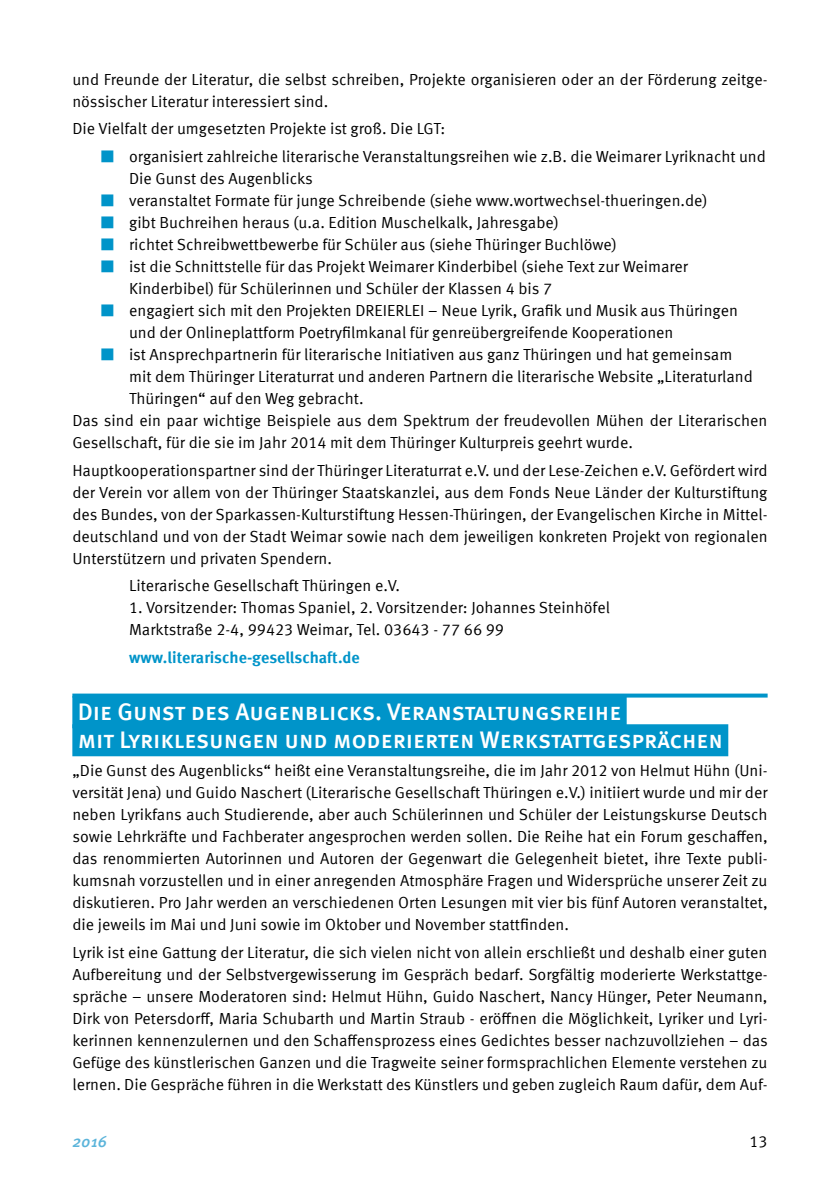
<style>
.page{position:relative;width:840px;height:1191px;background:#fff}
.page>*{position:absolute;margin:0;border:0;box-sizing:border-box;transform-origin:0 0}
.Überschrift_2{font:500 24px/28px "Meta Sc Offc Pro";letter-spacing:-.005em;color:#fff}
.Kontakt{font:16px/22px "Meta Offc Pro Norm";color:#000}
.Kontakt-2{font:700 16px "Meta Offc Pro";color:#0094c9}
.t1{font:italic 500 16px "Meta Sc Offc Pro";color:#5bb4da}
.s1{color:#0094c9}
</style>
<div class="page">
<svg style="left:72px;top:693px;width:695px;height:4px;background:#2ea7d2"></svg>
<div style="left:72px;top:696px;width:554px;height:32px;background:#0094c9"></div>
<div style="left:72px;top:724px;width:655px;height:32px;background:#0094c9"></div>
<p class="Kontakt" style="left:72px;top:67px;width:696px">und Freunde der Literatur, die selbst schreiben, Projekte organisieren oder an der Förderung zeitge&shy;nössischer Literatur interessiert sind.</p>
<p class="Kontakt" style="left:72px;top:117px;width:374px">Die Vielfalt der umgesetzten Projekte ist groß. Die LGT:</p>
<p class="Kontakt" style="left:129px;top:144px;width:638px;text-indent:-28px"><span class="s1">■</span> organisiert zahlreiche literarische Veranstaltungsreihen wie z.B. die Weimarer Lyriknacht und<br>Die Gunst des Augenblicks</p>
<p class="Kontakt" style="left:101px;top:188px;width:608px"><span class="s1">■</span> veranstaltet Formate für junge Schreibende (siehe www.wortwechsel-thueringen.de)</p>
<p class="Kontakt" style="left:101px;top:210px;width:459px"><span class="s1">■</span> gibt Buchreihen heraus (u.a. Edition Muschelkalk, Jahresgabe)</p>
<p class="Kontakt" style="left:101px;top:232px;width:517px"><span class="s1">■</span> richtet Schreibwettbewerbe für Schüler aus (siehe Thüringer Buchlöwe)</p>
<p class="Kontakt" style="left:129px;top:254px;width:560px;text-indent:-28px"><span class="s1">■</span> ist die Schnittstelle für das Projekt Weimarer Kinderbibel (siehe Text zur Weimarer<br>Kinderbibel) für Schülerinnen und Schüler der Klassen 4 bis 7</p>
<p class="Kontakt" style="left:129px;top:298px;width:610px;text-indent:-28px"><span class="s1">■</span> engagiert sich mit den Projekten DREIERLEI – Neue Lyrik, Grafik und Musik aus Thüringen und der Onlineplattform Poetryfilmkanal für genreübergreifende Kooperationen</p>
<p class="Kontakt" style="left:129px;top:342px;width:625px;text-indent:-28px"><span class="s1">■</span> ist Ansprechpartnerin für literarische Initiativen aus ganz Thüringen und hat gemeinsam mit dem Thüringer Literaturrat und anderen Partnern die literarische Website „Literaturland<br>Thüringen“ auf den Weg gebracht.</p>
<p class="Kontakt" style="left:72px;top:408px;width:696px">Das sind ein paar wichtige Beispiele aus dem Spektrum der freudevollen Mühen der Literarischen<br>Gesellschaft, für die sie im Jahr 2014 mit dem Thüringer Kulturpreis geehrt wurde.</p>
<p class="Kontakt" style="left:72px;top:458px;width:696px;text-align:justify">Hauptkooperationspartner sind der Thüringer Literaturrat e.V. und der Lese-Zeichen e.V. Gefördert wird der Verein vor allem von der Thüringer Staatskanzlei, aus dem Fonds Neue Länder der Kulturstiftung des Bundes, von der Sparkassen-Kulturstiftung Hessen-Thüringen, der Evangelischen Kirche in Mittel&shy;deutschland und von der Stadt Weimar sowie nach dem jeweiligen konkreten Projekt von regionalen Unterstützern und privaten Spendern.</p>
<p class="Kontakt" style="left:129px;top:574px;width:272px">Literarische Gesellschaft Thüringen e.V.</p>
<p class="Kontakt" style="left:129px;top:596px;width:482px">1. Vorsitzender: Thomas Spaniel, 2. Vorsitzender: Johannes Steinhöfel<br>Marktstraße 2-4, 99423 Weimar, Tel. 03643 - 77 66 99</p>
<p class="Kontakt-2" style="left:129px;top:645px;width:232px">www.literarische-gesellschaft.de</p>
<p class="Überschrift_2" style="left:78px;top:696px;width:646px">Die Gunst des Augenblicks. Veranstaltungsreihe<br>mit Lyriklesungen und moderierten Werkstattgesprächen</p>
<p class="Kontakt" style="left:72px;top:758px;width:696px;text-align:justify">„Die Gunst des Augenblicks“ heißt eine Veranstaltungsreihe, die im Jahr 2012 von Helmut Hühn (Uni&shy;versität Jena) und Guido Naschert (Literarische Gesellschaft Thüringen e.V.) initiiert wurde und mir der neben Lyrikfans auch Studierende, aber auch Schülerinnen und Schüler der Leistungskurse Deutsch sowie Lehrkräfte und Fachberater angesprochen werden sollen. Die Reihe hat ein Forum geschaffen, das renommierten Autorinnen und Autoren der Gegenwart die Gelegenheit bietet, ihre Texte publi&shy;kumsnah vorzustellen und in einer anregenden Atmosphäre Fragen und Widersprüche unserer Zeit zu diskutieren. Pro Jahr werden an verschiedenen Orten Lesungen mit vier bis fünf Autoren veranstaltet, die jeweils im Mai und Juni sowie im Oktober und November stattfinden.</p>
<p class="Kontakt" style="left:72px;top:940px;width:696px;text-align:justify">Lyrik ist eine Gattung der Literatur, die sich vielen nicht von allein erschließt und deshalb einer guten Aufbereitung und der Selbstvergewisserung im Gespräch bedarf. Sorgfältig moderierte Werkstattge&shy;spräche – unsere Moderatoren sind: Helmut Hühn, Guido Naschert, Nancy Hünger, Peter Neumann, Dirk von Petersdorff, Maria Schubarth und Martin Straub - eröffnen die Möglichkeit, Lyriker und Lyri&shy;kerinnen kennenzulernen und den Schaffensprozess eines Gedichtes besser nachzuvollziehen – das Gefüge des künstlerischen Ganzen und die Tragweite seiner formsprachlichen Elemente verstehen zu lernen. Die Gespräche führen in die Werkstatt des Künstlers und geben zugleich Raum dafür, dem Auf-</p>
<p class="t1" style="left:72px;top:1129px;width:36px">2016</p>
<p class="Kontakt" style="left:749px;top:1129px;width:20px">13</p>
</div>
